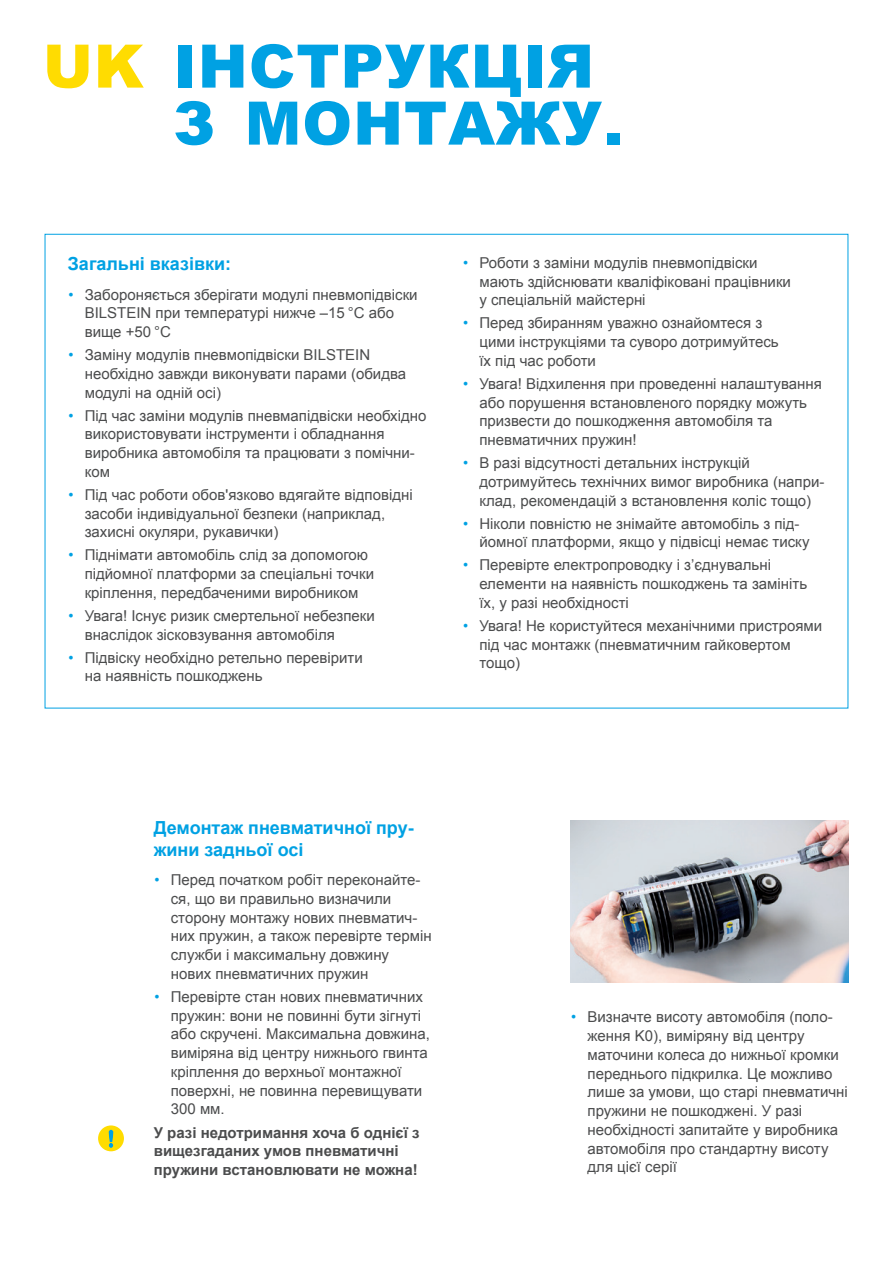
<style>
.page{position:relative;width:893px;height:1263px;background:#fff}
.page>*{position:absolute;margin:0;border:0;box-sizing:border-box;transform-origin:0 0}
.t1{font:900 60px/57px "Arial";letter-spacing:.015em;color:#00a1e3}
.t2{font:700 18px/21.8px "Arial";color:#00a1e3}
.t3{font:15px/18.8px "Arial";color:#4b4c4d}
.t4{font:700 15px/18.8px "Arial";color:#4b4c4d}
.s1{color:#ffdc01}
.s2{font-family:"TK Type";color:#00a1e3}
</style>
<div class="page">
<div style="left:98px;top:1125px;width:26px;height:26px;background:#ffdc01;border-radius:50%"></div>
<svg style="left:109px;top:1130px;width:4px;height:18px"></svg>
<img style="left:570px;top:821px;width:278px;height:161px">
<h1 class="t1" style="left:174px;top:36px;width:451px;text-indent:-131px"><span class="s1">UK</span> ІНСТРУКЦІЯ<br>З МОНТАЖУ.</h1>
<p class="t2" style="left:68px;top:253px;width:165px">Загальні вказівки:</p>
<p class="t3" style="left:85px;top:285px;width:334px;text-indent:-17px"><span class="s2">•</span> Забороняється зберігати модулі пневмопідвіски<br>BILSTEIN при температурі нижче –15 °C або вище +50 °C</p>
<p class="t3" style="left:85px;top:346px;width:323px;text-indent:-17px"><span class="s2">•</span> Заміну модулів пневмопідвіски BILSTEIN необхідно завжди виконувати парами (обидва модулі на одній осі)</p>
<p class="t3" style="left:85px;top:406px;width:343px;text-indent:-17px"><span class="s2">•</span> Під час заміни модулів пневмапідвіски необхідно використовувати інструменти і обладнання виробника автомобіля та працювати з помічни&shy;ком</p>
<p class="t3" style="left:85px;top:485px;width:329px;text-indent:-17px"><span class="s2">•</span> Під час роботи обов'язково вдягайте відповідні засоби індивідуальної безпеки (наприклад, захисні окуляри, рукавички)</p>
<p class="t3" style="left:85px;top:546px;width:291px;text-indent:-17px"><span class="s2">•</span> Піднімати автомобіль слід за допомогою підйомної платформи за спеціальні точки кріплення, передбаченими виробником</p>
<p class="t3" style="left:85px;top:606px;width:292px;text-indent:-17px"><span class="s2">•</span> Увага! Існує ризик смертельної небезпеки внаслідок зісковзування автомобіля</p>
<p class="t3" style="left:85px;top:648px;width:280px;text-indent:-17px"><span class="s2">•</span> Підвіску необхідно ретельно перевірити на наявність пошкоджень</p>
<p class="t3" style="left:479px;top:253px;width:313px;text-indent:-17px"><span class="s2">•</span> Роботи з заміни модулів пневмопідвіски мають здійснювати кваліфіковані працівники у спеціальній майстерні</p>
<p class="t3" style="left:479px;top:314px;width:301px;text-indent:-17px"><span class="s2">•</span> Перед збиранням уважно ознайомтеся з цими інструкціями та суворо дотримуйтесь їх під час роботи</p>
<p class="t3" style="left:479px;top:374px;width:344px;text-indent:-17px"><span class="s2">•</span> Увага! Відхилення при проведенні налаштування або порушення встановленого порядку можуть призвести до пошкодження автомобіля та пневматичних пружин!</p>
<p class="t3" style="left:479px;top:454px;width:347px;text-indent:-17px"><span class="s2">•</span> В разі відсутності детальних інструкцій дотримуйтесь технічних вимог виробника (напри&shy;клад, рекомендацій з встановлення коліс тощо)</p>
<p class="t3" style="left:479px;top:514px;width:332px;text-indent:-17px"><span class="s2">•</span> Ніколи повністю не знімайте автомобіль з під&shy;йомної платформи, якщо у підвісці немає тиску</p>
<p class="t3" style="left:479px;top:556px;width:329px;text-indent:-17px"><span class="s2">•</span> Перевірте електропроводку і з’єднувальні елементи на наявність пошкоджень та замініть їх, у разі необхідності</p>
<p class="t3" style="left:479px;top:616px;width:344px;text-indent:-17px"><span class="s2">•</span> Увага! Не користуйтеся механічними пристроями під час монтажк (пневматичним гайковертом тощо)</p>
<p class="t2" style="left:154px;top:817px;width:261px">Демонтаж пневматичної пру&shy;жини задньої осі</p>
<p class="t3" style="left:171px;top:871px;width:262px;text-indent:-17px"><span class="s2">•</span> Перед початком робіт переконайте&shy;ся, що ви правильно визначили сторону монтажу нових пневматич&shy;них пружин, а також перевірте термін служби і максимальну довжину нових пневматичних пружин</p>
<p class="t3" style="left:171px;top:987px;width:261px;text-indent:-17px"><span class="s2">•</span> Перевірте стан нових пневматичних пружин: вони не повинні бути зігнуті або скручені. Максимальна довжина, виміряна від центру нижнього гвинта кріплення до верхньої монтажної поверхні, не повинна перевищувати<br>300 мм.</p>
<p class="t4" style="left:154px;top:1123px;width:267px">У разі недотримання хоча б однієї з вищезгаданих умов пневматичні пружини встановлювати не можна!</p>
<p class="t3" style="left:587px;top:1008px;width:262px;text-indent:-17px"><span class="s2">•</span> Визначте висоту автомобіля (поло&shy;ження K0), виміряну від центру маточини колеса до нижньої кромки переднього підкрилка. Це можливо лише за умови, що старі пневматичні пружини не пошкоджені. У разі необхідності запитайте у виробника автомобіля про стандартну висоту для цієї серії</p>
</div>
